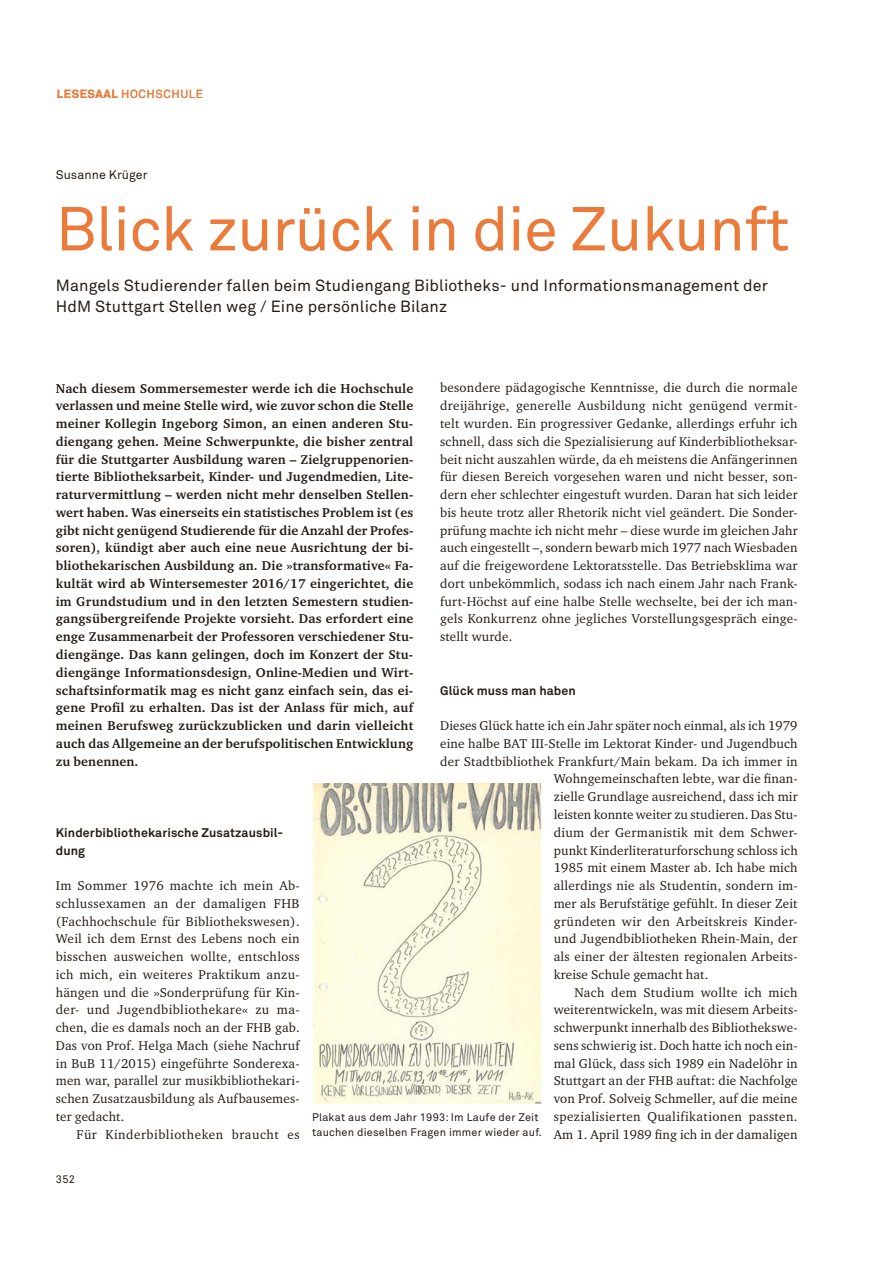
<style>
.page{position:relative;width:893px;height:1263px;background:#fff}
.page>*{position:absolute;margin:0;border:0;box-sizing:border-box;transform-origin:0 0}
.t1{font:61.2px "Akkurat Pro";letter-spacing:-.01em;color:#eb7b3b}
.t2{font:16.05px/20.4px "Akkurat Pro";letter-spacing:.01em;color:#251d16}
.t3{font:13.05px/17.7px "Charter ITC Pro";letter-spacing:.01em;color:#251d16;text-align:justify}
.t4{font:700 13.05px/17.7px "Charter ITC Pro";letter-spacing:.01em;color:#251d16;text-align:justify}
.t5{font:13.05px "Charter ITC Pro";letter-spacing:.03em;color:#251d16}
.t6{font:13.05px "Charter ITC Pro";letter-spacing:.04em;color:#251d16}
.t7{font:700 12.45px/17.7px "Akkurat Pro";letter-spacing:.01em;color:#251d16}
.t8{font:12.45px "Akkurat Pro";letter-spacing:.005em;color:#251d16}
.t9{font:11.7px "Akkurat Pro";letter-spacing:.05em;color:#eb7b3b}
.t10{font:10.95px/14.5px "Akkurat Pro";letter-spacing:.02em;color:#251d16}
.s1{font-weight:700}
</style>
<div class="page">
<img style="left:312px;top:783px;width:229px;height:320px">
<p class="t9" style="left:57px;top:89px;width:148px"><span class="s1">LESESAAL</span> HOCHSCHULE</p>
<p class="t8" style="left:56px;top:170px;width:93px">Susanne Krüger</p>
<h1 class="t1" style="left:56px;top:207px;width:735px">Blick zurück in die Zukunft</h1>
<p class="t2" style="left:56px;top:277px;width:714px">Mangels Studierender fallen beim Studiengang Bibliotheks- und Informationsmanagement der<br>HdM Stuttgart Stellen weg / Eine persönliche Bilanz</p>
<p class="t3" style="left:440px;top:380px;width:359px">besondere pädagogische Kenntnisse, die durch die normale dreijährige, generelle Ausbildung nicht genügend vermit&shy;telt wurden. Ein progressiver Gedanke, allerdings erfuhr ich schnell, dass sich die Spezialisierung auf Kinderbibliotheksar&shy;beit nicht auszahlen würde, da eh meistens die Anfängerinnen für diesen Bereich vorgesehen waren und nicht besser, son&shy;dern eher schlechter eingestuft wurden. Daran hat sich leider bis heute trotz aller Rhetorik nicht viel geändert. Die Sonder&shy;prüfung machte ich nicht mehr – diese wurde im gleichen Jahr auch eingestellt –, sondern bewarb mich 1977 nach Wiesbaden auf die freigewordene Lektoratsstelle. Das Betriebsklima war dort unbekömmlich, sodass ich nach einem Jahr nach Frank&shy;furt-Höchst auf eine halbe Stelle wechselte, bei der ich man&shy;gels Konkurrenz ohne jegliches Vorstellungsgespräch einge&shy;stellt wurde.</p>
<p class="t4" style="left:56px;top:380px;width:359px">Nach diesem Sommersemester werde ich die Hochschule verlassen und meine Stelle wird, wie zuvor schon die Stelle meiner Kollegin Ingeborg Simon, an einen anderen Stu&shy;diengang gehen. Meine Schwerpunkte, die bisher zentral für die Stuttgarter Ausbildung waren – Zielgruppenorien&shy;tierte Bibliotheksarbeit, Kinder- und Jugendmedien, Lite&shy;raturvermittlung – werden nicht mehr denselben Stellen&shy;wert haben. Was einerseits ein statistisches Problem ist (es gibt nicht genügend Studierende für die Anzahl der Profes&shy;soren), kündigt aber auch eine neue Ausrichtung der bi&shy;bliothekarischen Ausbildung an. Die »transformative« Fa&shy;kultät wird ab Wintersemester 2016/17 eingerichtet, die im Grundstudium und in den letzten Semestern studien&shy;gangsübergreifende Projekte vorsieht. Das erfordert eine enge Zusammenarbeit der Professoren verschiedener Stu&shy;diengänge. Das kann gelingen, doch im Konzert der Stu&shy;diengänge Informationsdesign, Online-Medien und Wirt&shy;schaftsinformatik mag es nicht ganz einfach sein, das ei&shy;gene Profil zu erhalten. Das ist der Anlass für mich, auf meinen Berufsweg zurückzublicken und darin vielleicht auch das Allgemeine an der berufspolitischen Entwicklung zu benennen.</p>
<p class="t7" style="left:440px;top:683px;width:137px">Glück muss man haben</p>
<p class="t3" style="left:440px;top:717px;width:359px">Dieses Glück hatte ich ein Jahr später noch einmal, als ich 1979</p>
<p class="t3" style="left:440px;top:735px;width:359px">eine halbe BAT III-Stelle im Lektorat Kinder- und Jugendbuch</p>
<p class="t3" style="left:440px;top:753px;width:359px">der Stadtbibliothek Frankfurt/Main bekam. Da ich immer in</p>
<p class="t3" style="left:554px;top:771px;width:245px">Wohngemeinschaften lebte, war die finan-</p>
<p class="t3" style="left:554px;top:788px;width:245px">zielle Grundlage ausreichend, dass ich mir</p>
<p class="t3" style="left:554px;top:806px;width:245px">leisten konnte weiter zu studieren. Das Stu-</p>
<p class="t3" style="left:554px;top:824px;width:245px">dium der Germanistik mit dem Schwer-</p>
<p class="t3" style="left:554px;top:842px;width:245px">punkt Kinderliteraturforschung schloss ich</p>
<p class="t3" style="left:554px;top:860px;width:245px">1985 mit einem Master ab. Ich habe mich</p>
<p class="t3" style="left:554px;top:877px;width:245px">allerdings nie als Studentin, sondern im-</p>
<p class="t3" style="left:554px;top:895px;width:245px">mer als Berufstätige gefühlt. In dieser Zeit</p>
<p class="t3" style="left:554px;top:913px;width:245px">gründeten wir den Arbeitskreis Kinder-</p>
<p class="t3" style="left:554px;top:931px;width:245px">und Jugendbibliotheken Rhein-Main, der</p>
<p class="t3" style="left:554px;top:948px;width:245px">als einer der ältesten regionalen Arbeits-</p>
<p class="t3" style="left:554px;top:966px;width:156px">kreise Schule gemacht hat.</p>
<p class="t5" style="left:574px;top:986px;width:225px">Nach dem Studium wollte ich mich</p>
<p class="t3" style="left:554px;top:1002px;width:245px">weiterentwickeln, was mit diesem Arbeits-</p>
<p class="t3" style="left:554px;top:1019px;width:245px">schwerpunkt innerhalb des Bibliothekswe-</p>
<p class="t3" style="left:554px;top:1037px;width:245px">sens schwierig ist. Doch hatte ich noch ein-</p>
<p class="t3" style="left:554px;top:1055px;width:245px">mal Glück, dass sich 1989 ein Nadelöhr in</p>
<p class="t3" style="left:554px;top:1073px;width:245px">Stuttgart an der FHB auftat: die Nachfolge</p>
<p class="t3" style="left:554px;top:1090px;width:245px">von Prof. Solveig Schmeller, auf die meine</p>
<p class="t5" style="left:554px;top:1111px;width:245px">spezialisierten Qualifikationen passten.</p>
<p class="t3" style="left:554px;top:1126px;width:245px">Am 1. April 1989 fing ich in der damaligen</p>
<p class="t7" style="left:56px;top:825px;width:229px">Kinderbibliothekarische Zusatzausbil&shy;dung</p>
<p class="t3" style="left:56px;top:877px;width:245px">Im Sommer 1976 machte ich mein Ab&shy;schlussexamen an der damaligen FHB (Fachhochschule für Bibliothekswesen).<br>Weil ich dem Ernst des Lebens noch ein bisschen ausweichen wollte, entschloss ich mich, ein weiteres Praktikum anzu&shy;hängen und die »Sonderprüfung für Kin&shy;der- und Jugendbibliothekare« zu ma&shy;chen, die es damals noch an der FHB gab.<br>Das von Prof. Helga Mach (siehe Nachruf in BuB 11/2015) eingeführte Sonderexa&shy;men war, parallel zur musikbibliothekari&shy;schen Zusatzausbildung als Aufbausemes&shy;ter gedacht.</p>
<p class="t6" style="left:76px;top:1129px;width:225px">Für Kinderbibliotheken braucht es</p>
<p class="t10" style="left:312px;top:1111px;width:231px">Plakat aus dem Jahr 1993: Im Laufe der Zeit tauchen dieselben Fragen immer wieder auf.</p>
<p class="t10" style="left:56px;top:1173px;width:21px">352</p>
</div>
